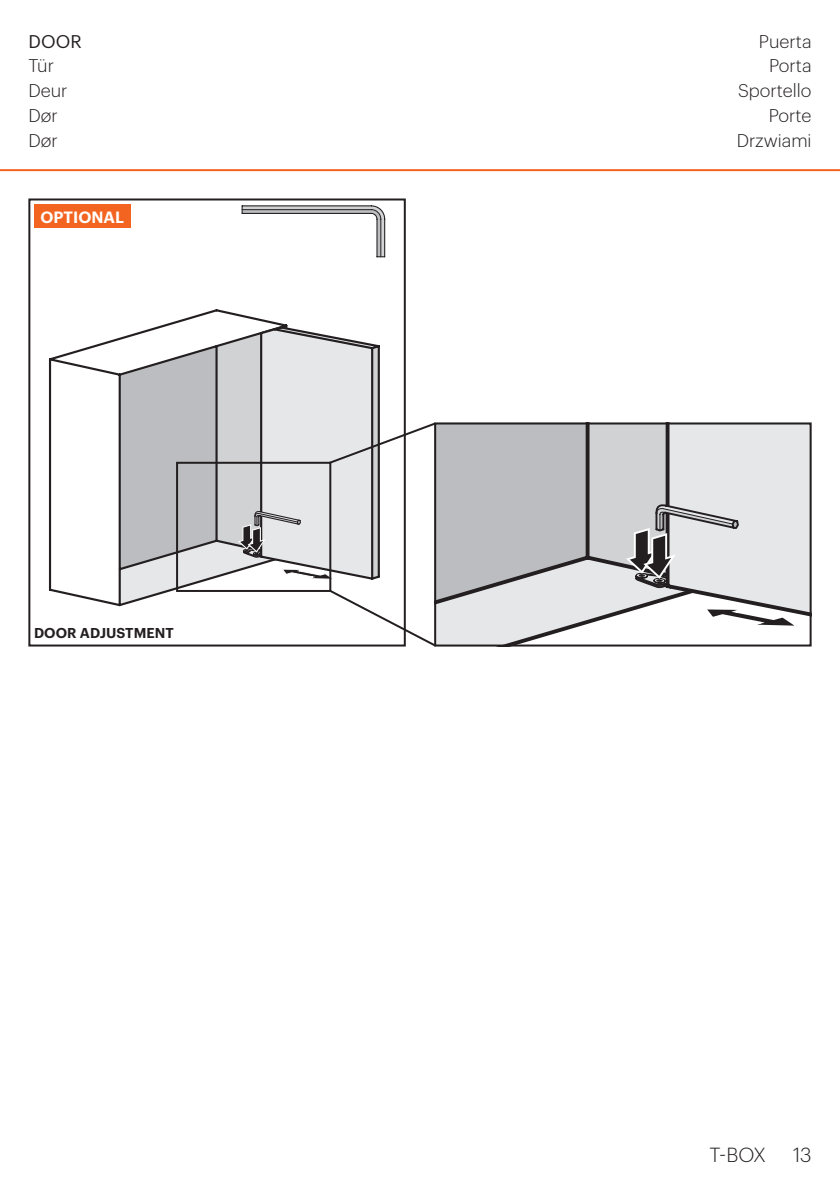
<style>
.page{position:relative;width:840px;height:1191px;background:#fff}
.page>*{position:absolute;margin:0;border:0;box-sizing:border-box;transform-origin:0 0}
.t1{font:300 20px "Graphik";color:#231f20}
.Subtitle_3{font:300 18px "Graphik";color:#231f20}
.Subtitle_3-2{font:18px "Graphik";color:#231f20}
.t2{font:600 16px "Graphik";color:#fff}
.t3{font:600 14px "Graphik";letter-spacing:.005em;color:#231f20}
</style>
<div class="page">
<hr style="left:0;top:169px;width:839px;height:2px;background:#f36421">
<svg style="left:163px;top:309px;width:124px;height:16px"></svg>
<svg style="left:241px;top:205px;width:144px;height:53px"></svg>
<div style="left:34px;top:204px;width:96px;height:24px;background:#f36421"></div>
<svg style="left:33px;top:325px;width:778px;height:322px"></svg>
<p class="Subtitle_3-2" style="left:28px;top:28px;width:55px">DOOR</p>
<p class="Subtitle_3" style="left:758px;top:28px;width:54px">Puerta</p>
<p class="Subtitle_3" style="left:28px;top:53px;width:27px">Tür</p>
<p class="Subtitle_3" style="left:768px;top:53px;width:44px">Porta</p>
<p class="Subtitle_3" style="left:28px;top:77px;width:41px">Deur</p>
<p class="Subtitle_3" style="left:737px;top:77px;width:75px">Sportello</p>
<p class="Subtitle_3" style="left:28px;top:102px;width:31px">Dør</p>
<p class="Subtitle_3" style="left:768px;top:102px;width:44px">Porte</p>
<p class="Subtitle_3" style="left:28px;top:127px;width:31px">Dør</p>
<p class="Subtitle_3" style="left:736px;top:127px;width:76px">Drzwiami</p>
<p class="t2" style="left:40px;top:205px;width:85px">OPTIONAL</p>
<p class="t3" style="left:34px;top:622px;width:141px">DOOR ADJUSTMENT</p>
<p class="t1" style="left:709px;top:1140px;width:58px">T-BOX</p>
<p class="t1" style="left:792px;top:1140px;width:20px">13</p>
</div>
